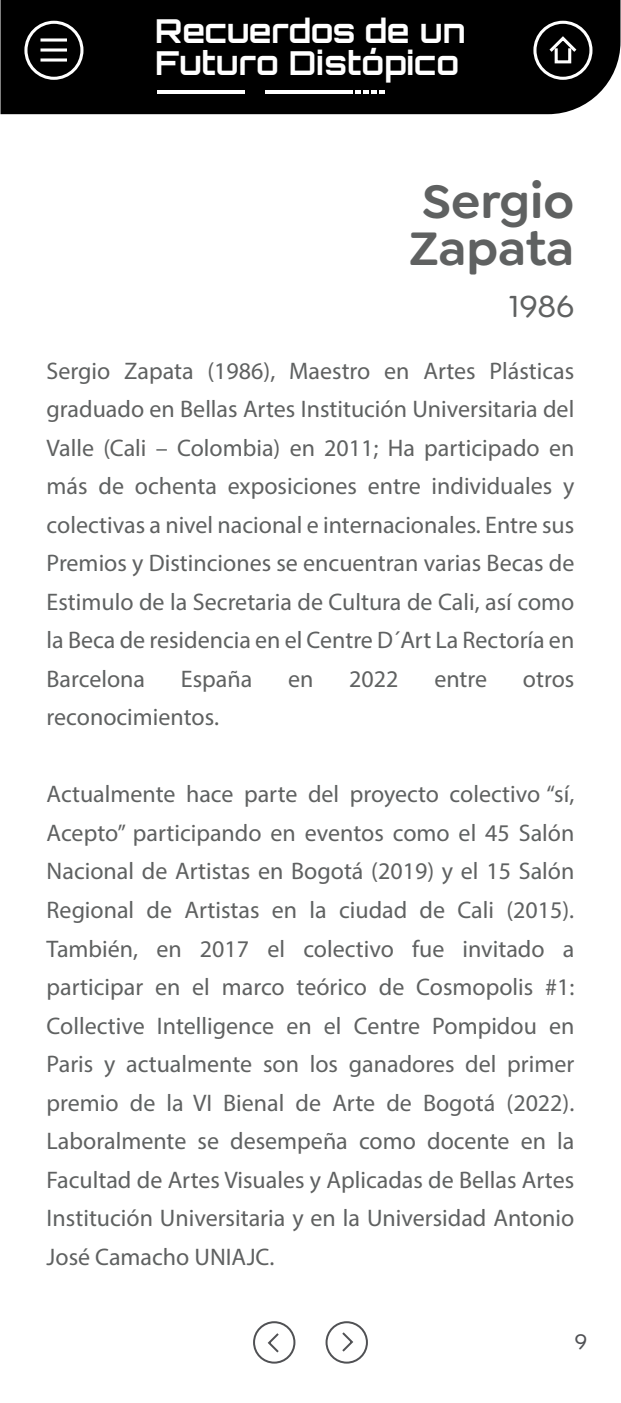
<style>
.page{position:relative;width:621px;height:1403px;background:#fff}
.page>*{position:absolute;margin:0;border:0;box-sizing:border-box;transform-origin:0 0}
.t1{font:600 50px/47.5px "Goldplay";color:#5f6161}
.t2{font:33px/31.9px "Orbitron";color:#fff}
.t3{font:500 32.5px "Goldplay";color:#5f6161}
.t4{font:24px/38.5px "Myriad Pro";color:#5f6161;text-align:justify}
.t5{font:500 22.5px "Goldplay";color:#505154}
</style>
<div class="page">
<svg style="left:342px;top:1332px;width:11px;height:20px"></svg>
<div style="left:326px;top:1321px;width:42px;height:42px;border:2px solid #505154;border-radius:50%"></div>
<svg style="left:267px;top:1333px;width:12px;height:20px"></svg>
<div style="left:253px;top:1321px;width:42px;height:42px;border:2px solid #505154;border-radius:50%"></div>
<div style="left:1px;top:0;width:619px;height:114px;background:#000"></div>
<svg style="left:546px;top:34px;width:34px;height:21px"></svg>
<div style="left:533px;top:21px;width:59px;height:59px;border:3px solid #fff;border-radius:50%"></div>
<div style="left:555px;top:47px;width:16px;height:16px;border:3px solid #fff"></div>
<div style="left:24px;top:21px;width:59px;height:59px;border:3px solid #fff;border-radius:50%"></div>
<svg style="left:40px;top:38px;width:27px;height:4px"></svg>
<svg style="left:40px;top:48px;width:27px;height:4px"></svg>
<svg style="left:40px;top:58px;width:27px;height:4px"></svg>
<hr style="left:157px;top:91px;width:88px;height:3px;background:#fff">
<hr style="left:265px;top:91px;width:88px;height:3px;background:#fff">
<svg style="left:355px;top:91px;width:30px;height:3px"></svg>
<h2 class="t2" style="left:155px;top:15px;width:312px">Recuerdos de un<br>Futuro Distópico</h2>
<h1 class="t1" style="left:409px;top:177px;width:167px">Sergio<br>Zapata</h1>
<h3 class="t3" style="left:509px;top:288px;width:67px">1986</h3>
<p class="t4" style="left:47px;top:351px;width:529px">Sergio Zapata (1986), Maestro en Artes Plásticas graduado en Bellas Artes Institución Universitaria del Valle (Cali – Colombia) en 2011; Ha participado en más de ochenta exposiciones entre individuales y colectivas a nivel nacional e internacionales. Entre sus Premios y Distinciones se encuentran varias Becas de Estimulo de la Secretaria de Cultura de Cali, así como la Beca de residencia en el Centre D´Art La Rectoría en Barcelona</p>
<p class="t4" style="left:181px;top:659px;width:73px">España</p>
<p class="t4" style="left:288px;top:659px;width:27px">en</p>
<p class="t4" style="left:349px;top:659px;width:51px">2022</p>
<p class="t4" style="left:434px;top:659px;width:54px">entre</p>
<p class="t4" style="left:523px;top:659px;width:53px">otros</p>
<p class="t4" style="left:47px;top:698px;width:174px">reconocimientos.</p>
<p class="t4" style="left:47px;top:775px;width:529px">Actualmente hace parte del proyecto colectivo “sí, Acepto” participando en eventos como el 45 Salón Nacional de Artistas en Bogotá (2019) y el 15 Salón Regional de Artistas en la ciudad de Cali (2015).<br>También, en 2017 el colectivo fue invitado a participar en el marco teórico de Cosmopolis #1:<br>Collective Intelligence en el Centre Pompidou en Paris y actualmente son los ganadores del primer premio de la VI Bienal de Arte de Bogotá (2022).<br>Laboralmente se desempeña como docente en la Facultad de Artes Visuales y Aplicadas de Bellas Artes Institución Universitaria y en la Universidad Antonio José Camacho UNIAJC.</p>
<p class="t5" style="left:575px;top:1328px;width:14px">9</p>
</div>
